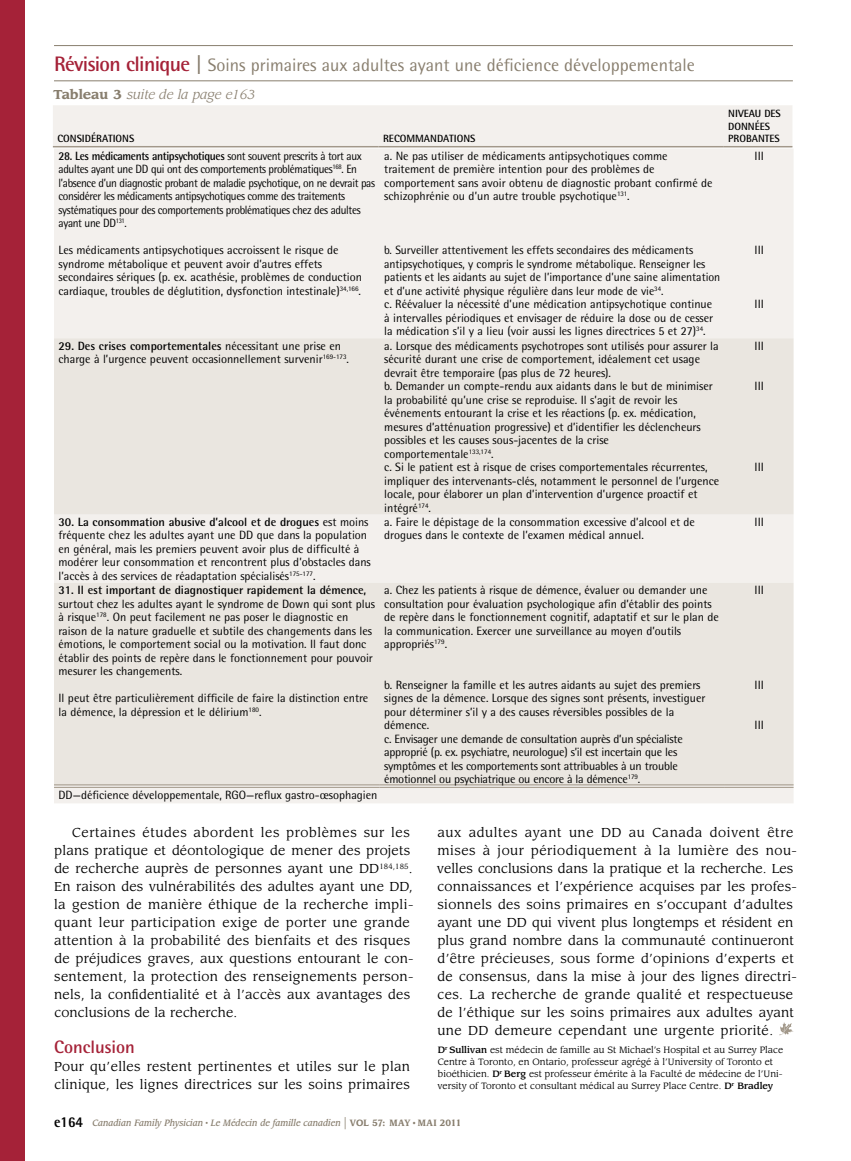
<style>
.page{position:relative;width:851px;height:1161px;background:#fff}
.page>*{position:absolute;margin:0;border:0;box-sizing:border-box;transform-origin:0 0}
.t1{font:18px "Rotis Semi Sans Std";color:#887e6e}
.t2{font:700 18px "Rotis Semi Sans Std";color:#a52238}
.t3{font:12.75px/18px "Leawood Std";letter-spacing:.02em;color:#000}
.t4{font:italic 12.75px "Leawood Std";color:#887e6e}
.t5{font:12px/13.5px "Rotis Semi Sans Std";color:#000}
.t6{font:12px/13.5px "Rotis Semi Sans Std";letter-spacing:-.02em;color:#000}
.t7{font:12px/13.5px "Rotis Semi Sans Std";letter-spacing:-.03em;color:#000;scale:.93 1}
.t8{font:700 12px "Rotis Semi Sans Std";color:#000}
.t9{font:700 10.5px/12.6px "Rotis Semi Sans Std";color:#000}
.t10{font:9px/12px "Leawood Std";color:#000}
.t11{font:italic 500 9px "Leawood Std";color:#887e6e;scale:.9 1}
.s1{font-weight:700;font-size:21px;color:#a52238}
.s2{font-weight:700;font-size:21px}
.s3{font-weight:700;font-style:normal}
.s4{font-weight:700}
.s5{font-weight:500}
.s6{font-family:"Rotis Semi Sans Std";font-weight:800;font-style:normal;font-size:15px;color:#000}
.s7{font-weight:400;font-style:normal;font-size:15px}
.s8{font-family:"Times";font-weight:400;font-style:normal}
</style>
<div class="page">
<div style="left:0;top:0;width:24px;height:1161px;background:#a52238"></div>
<hr style="left:54px;top:45px;width:738px;height:1px;background:#887e6e">
<hr style="left:54px;top:80px;width:738px;height:1px;background:#887e6e">
<div style="left:54px;top:149px;width:739px;height:654px;background:#f3f0ed"></div>
<svg style="left:54px;top:338px;width:739px;height:447px;background:#ebe7e1"></svg>
<hr style="left:54px;top:785px;width:325px;height:1px;background:#a2988a">
<hr style="left:54px;top:787px;width:325px;height:1px;background:#a2988a">
<hr style="left:379px;top:785px;width:346px;height:1px;background:#a2988a">
<hr style="left:379px;top:787px;width:346px;height:1px;background:#a2988a">
<hr style="left:724px;top:785px;width:69px;height:1px;background:#a2988a">
<hr style="left:724px;top:787px;width:69px;height:1px;background:#a2988a">
<div style="left:53px;top:105px;width:739px;height:41px;background:#f3f0ed"></div>
<hr style="left:53px;top:146px;width:325px;height:1px;background:#a2988a">
<hr style="left:378px;top:146px;width:345px;height:1px;background:#a2988a">
<hr style="left:723px;top:146px;width:69px;height:1px;background:#a2988a">
<svg style="left:779px;top:1022px;width:14px;height:13px"></svg>
<h1 class="t1" style="left:54px;top:55px;width:642px"><span class="s1">Révision clinique</span> <span class="s2">|</span> Soins primaires aux adultes ayant une déficience développementale</h1>
<p class="t4" style="left:54px;top:87px;width:203px"><span class="s3">Tableau 3</span> suite de la page e163</p>
<p class="t9" style="left:57px;top:132px;width:78px">CONSIDÉRATIONS</p>
<p class="t9" style="left:383px;top:132px;width:94px">RECOMMANDATIONS</p>
<p class="t7" style="left:58px;top:149px;width:342px"><span class="s4">28. Les médicaments antipsychotiques</span> sont souvent prescrits à tort aux adultes ayant une DD qui ont des comportements problématiques<sup>168</sup>. En l’absence d’un diagnostic probant de maladie psychotique, on ne devrait pas considérer les médicaments antipsychotiques comme des traitements systématiques pour des comportements problématiques chez des adultes ayant une DD<sup>131</sup>.</p>
<p class="t5" style="left:58px;top:243px;width:305px">Les médicaments antipsychotiques accroissent le risque de syndrome métabolique et peuvent avoir d’autres effets secondaires sériques (p. ex. acathésie, problèmes de conduction cardiaque, troubles de déglutition, dysfonction intestinale)<sup>34,166</sup>.</p>
<p class="t5" style="left:384px;top:149px;width:330px">a. Ne pas utiliser de médicaments antipsychotiques comme traitement de première intention pour des problèmes de comportement sans avoir obtenu de diagnostic probant confirmé de schizophrénie ou d’un autre trouble psychotique<sup>131</sup>.</p>
<p class="t5" style="left:384px;top:243px;width:337px">b. Surveiller attentivement les effets secondaires des médicaments antipsychotiques, y compris le syndrome métabolique. Renseigner les patients et les aidants au sujet de l’importance d’une saine alimentation et d’une activité physique régulière dans leur mode de vie<sup>34</sup>.<br>c. Réévaluer la nécessité d’une médication antipsychotique continue à intervalles périodiques et envisager de réduire la dose ou de cesser la médication s’il y a lieu (voir aussi les lignes directrices 5 et 27)<sup>34</sup>.</p>
<p class="t9" style="left:728px;top:107px;width:13px">Niveau</p>
<p class="t9" style="left:764px;top:107px;width:7px">des</p>
<p class="t9" style="left:728px;top:120px;width:7px">données probantes</p>
<p class="t5" style="left:754px;top:149px;width:11px">III</p>
<p class="t5" style="left:754px;top:243px;width:11px">III</p>
<p class="t5" style="left:754px;top:297px;width:11px">III</p>
<p class="t5" style="left:59px;top:339px;width:292px"><span class="s4">29. Des crises comportementales</span> nécessitant une prise en charge à l’urgence peuvent occasionnellement survenir<sup>169-173</sup>.</p>
<p class="t5" style="left:384px;top:339px;width:336px">a. Lorsque des médicaments psychotropes sont utilisés pour assurer la sécurité durant une crise de comportement, idéalement cet usage devrait être temporaire (pas plus de 72 heures).<br>b. Demander un compte-rendu aux aidants dans le but de minimiser la probabilité qu’une crise se reproduise. Il s’agit de revoir les événements entourant la crise et les réactions (p. ex. médication, mesures d’atténuation progressive) et d’identifier les déclencheurs possibles et les causes sous-jacentes de la crise comportementale<sup>133,174</sup>.<br>c. Si le patient est à risque de crises comportementales récurrentes, impliquer des intervenants-clés, notamment le personnel de l’urgence locale, pour élaborer un plan d’intervention d’urgence proactif et intégré<sup>174</sup>.</p>
<p class="t5" style="left:754px;top:339px;width:11px">III</p>
<p class="t5" style="left:754px;top:379px;width:11px">III</p>
<p class="t5" style="left:754px;top:460px;width:11px">III</p>
<p class="t5" style="left:59px;top:515px;width:314px"><span class="s4">30. La consommation abusive d’alcool et de drogues</span> est moins fréquente chez les adultes ayant une DD que dans la population en général, mais les premiers peuvent avoir plus de difficulté à modérer leur consommation et rencontrent plus d’obstacles dans l’accès à des services de réadaptation spécialisés<sup>175-177</sup>.</p>
<p class="t5" style="left:384px;top:515px;width:312px">a. Faire le dépistage de la consommation excessive d’alcool et de drogues dans le contexte de l’examen médical annuel.</p>
<p class="t5" style="left:754px;top:515px;width:11px">III</p>
<p class="t8" style="left:58px;top:583px;width:309px">31. Il est important de diagnostiquer rapidement la démence,</p>
<p class="t5" style="left:58px;top:597px;width:318px">surtout chez les adultes ayant le syndrome de Down qui sont plus à risque<sup>178</sup>. On peut facilement ne pas poser le diagnostic en raison de la nature graduelle et subtile des changements dans les émotions, le comportement social ou la motivation. Il faut donc établir des points de repère dans le fonctionnement pour pouvoir mesurer les changements.</p>
<p class="t5" style="left:59px;top:691px;width:311px">Il peut être particulièrement difficile de faire la distinction entre la démence, la dépression et le délirium<sup>180</sup>.</p>
<p class="t5" style="left:384px;top:583px;width:336px">a. Chez les patients à risque de démence, évaluer ou demander une consultation pour évaluation psychologique afin d’établir des points de repère dans le fonctionnement cognitif, adaptatif et sur le plan de la communication. Exercer une surveillance au moyen d’outils appropriés<sup>179</sup>.</p>
<p class="t6" style="left:384px;top:678px;width:323px">b. Renseigner la famille et les autres aidants au sujet des premiers signes de la démence. Lorsque des signes sont présents, investiguer pour déterminer s’il y a des causes réversibles possibles de la démence.<br>c. Envisager une demande de consultation auprès d’un spécialiste approprié (p. ex. psychiatre, neurologue) s’il est incertain que les symptômes et les comportements sont attribuables à un trouble émotionnel ou psychiatrique ou encore à la démence<sup>179</sup>.</p>
<p class="t5" style="left:754px;top:583px;width:11px">III</p>
<p class="t5" style="left:754px;top:678px;width:11px">III</p>
<p class="t5" style="left:754px;top:718px;width:11px">III</p>
<p class="t5" style="left:59px;top:788px;width:320px">DD—déficience développementale, RGO—reflux gastro-œsophagien</p>
<p class="t3" style="left:54px;top:824px;width:361px;text-indent:18px">Certaines études abordent les problèmes sur les plans pratique et déontologique de mener des projets de recherche auprès de personnes ayant une DD<sup>184,185</sup>.<br>En raison des vulnérabilités des adultes ayant une DD, la gestion de manière éthique de la recherche impli&shy;quant leur participation exige de porter une grande attention à la probabilité des bienfaits et des risques de préjudices graves, aux questions entourant le con&shy;sentement, la protection des renseignements person&shy;nels, la confidentialité et à l’accès aux avantages des conclusions de la recherche.</p>
<h1 class="t2" style="left:54px;top:1036px;width:82px">Conclusion</h1>
<p class="t3" style="left:54px;top:1058px;width:357px">Pour qu’elles restent pertinentes et utiles sur le plan clinique, les lignes directrices sur les soins primaires</p>
<p class="t3" style="left:437px;top:824px;width:361px">aux adultes ayant une DD au Canada doivent être mises à jour périodiquement à la lumière des nou&shy;velles conclusions dans la pratique et la recherche. Les connaissances et l’expérience acquises par les profes&shy;sionnels des soins primaires en s’occupant d’adultes ayant une DD qui vivent plus longtemps et résident en plus grand nombre dans la communauté continueront d’être précieuses, sous forme d’opinions d’experts et de consensus, dans la mise à jour des lignes directri&shy;ces. La recherche de grande qualité et respectueuse de l’éthique sur les soins primaires aux adultes ayant une DD demeure cependant une urgente priorité.</p>
<p class="t10" style="left:437px;top:1044px;width:347px"><span class="s5">D</span><sup>r</sup> <span class="s5">Sullivan</span> est médecin de famille au St Michael’s Hospital et au Surrey Place Centre à Toronto, en Ontario, professeur agrégé à l’University of Toronto et bioéthicien. <span class="s5">D</span><sup>r</sup> <span class="s5">Berg</span> est professeur émérite à la Faculté de médecine de l’Uni&shy;versity of Toronto et consultant médical au Surrey Place Centre. <span class="s5">D</span><sup>r</sup> <span class="s5">Bradley</span></p>
<p class="t11" style="left:54px;top:1118px;width:454px"><span class="s6">e164</span> Canadian Family Physician <sup>•</sup> Le Médecin de famille canadien <span class="s7">|</span> <span class="s3">Vol 57: MAY</span> <span class="s8">•</span> <span class="s3">MAI 2011</span></p>
</div>
